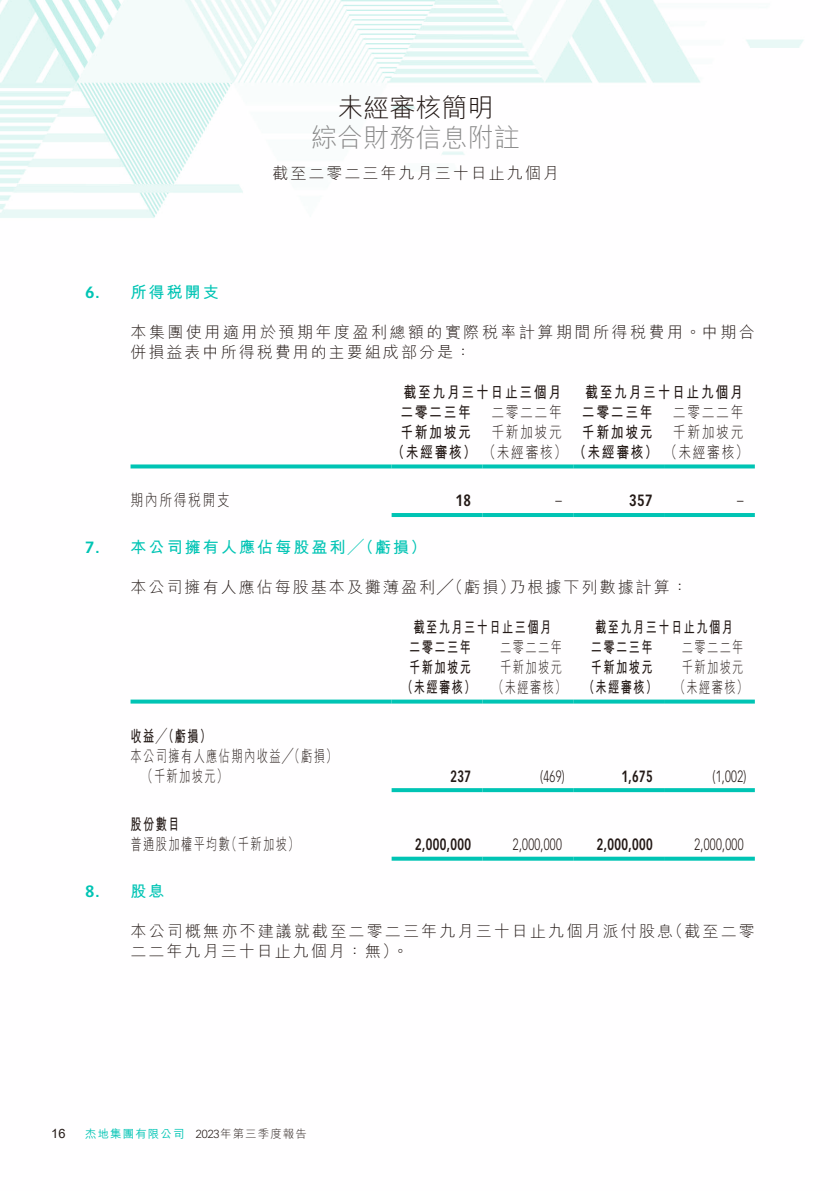
<style>
.page{position:relative;width:840px;height:1191px;background:#fff}
.page>*{position:absolute;margin:0;border:0;box-sizing:border-box;transform-origin:0 0}
.t1{font:300 26px "M Hei HK";color:#898989}
.t2{font:300 26px "M Hei HK";color:#231916}
.t3{font:300 16px/20px "M Hei HK";letter-spacing:.125em;color:#231916}
.t4{font:300 16px/20px "M Hei HK";letter-spacing:.125em;color:#231916;text-align:right;scale:.7 1}
.t5{font:300 16px/20px "M Hei HK";letter-spacing:.155em;color:#231916}
.t6{font:700 16px "M Hei HK";letter-spacing:.13em;color:#231916;scale:.7 1}
.t7{font:300 16px/20px "M Hei HK";letter-spacing:.125em;color:#231916;scale:.8 1}
.t8{font:700 16px "M Hei HK";letter-spacing:.13em;color:#231916;scale:.8 1}
.t9{font:300 16px "Vectora LT Std";letter-spacing:.025em;color:#231916;scale:.7 1}
.t10{font:700 16px "M Hei HK";letter-spacing:.13em;color:#00c4b4}
.t11{font:700 16px "Vectora LT Std";letter-spacing:.03em;color:#231916;scale:.7 1}
.t12{font:700 16px "Vectora LT Std";letter-spacing:.03em;color:#231916;scale:.8 1}
.t13{font:700 16px "Vectora LT Std";color:#00c4b4}
.t14{font:300 16px "Vectora LT Std";letter-spacing:.025em;color:#231916;scale:.8 1}
.t15{font:12.8px "Arial";color:#231916}
.t16{font:500 11.4px "M Hei HK";letter-spacing:.1em;color:#00c4b4}
.s1{font-family:"Vectora LT Std"}
.s2{font-weight:700}
.s3{font-family:"M Hei HK"}
.s4{font-family:"Vectora LT Std";font-weight:300;color:#231916}
.s5{font-weight:300;color:#231916}
</style>
<div class="page">
<img style="left:0;top:0;width:804px;height:861px">
<svg style="left:130px;top:464px;width:261px;height:4px"></svg>
<svg style="left:391px;top:464px;width:91px;height:4px"></svg>
<svg style="left:482px;top:464px;width:91px;height:4px"></svg>
<svg style="left:573px;top:464px;width:90px;height:4px"></svg>
<svg style="left:663px;top:464px;width:91px;height:4px"></svg>
<hr style="left:391px;top:513px;width:91px;height:4px;background:#00c4b4">
<hr style="left:482px;top:513px;width:91px;height:4px;background:#00c4b4">
<hr style="left:573px;top:513px;width:90px;height:4px;background:#00c4b4">
<hr style="left:663px;top:513px;width:91px;height:4px;background:#00c4b4">
<svg style="left:130px;top:699px;width:261px;height:4px"></svg>
<svg style="left:391px;top:699px;width:91px;height:4px"></svg>
<svg style="left:482px;top:699px;width:91px;height:4px"></svg>
<svg style="left:573px;top:699px;width:90px;height:4px"></svg>
<svg style="left:663px;top:699px;width:91px;height:4px"></svg>
<svg style="left:391px;top:788px;width:91px;height:4px"></svg>
<svg style="left:482px;top:788px;width:91px;height:4px"></svg>
<svg style="left:573px;top:788px;width:90px;height:4px"></svg>
<svg style="left:663px;top:788px;width:91px;height:4px"></svg>
<svg style="left:391px;top:856px;width:91px;height:4px"></svg>
<svg style="left:482px;top:856px;width:91px;height:4px"></svg>
<svg style="left:573px;top:856px;width:90px;height:4px"></svg>
<svg style="left:663px;top:856px;width:91px;height:4px"></svg>
<h1 class="t2" style="left:337px;top:94px;width:157px">未經審核簡明</h1>
<h1 class="t1" style="left:311px;top:124px;width:209px">綜合財務信息附註</h1>
<p class="t3" style="left:272px;top:163px;width:288px">截至二零二三年九月三十日止九個月</p>
<p class="t10" style="left:85px;top:280px;width:135px"><span class="s1">6.</span> 所得稅開支</p>
<p class="t5" style="left:130px;top:322px;width:625px">本集團使用適用於預期年度盈利總額的實際稅率計算期間所得稅費用。中期合併損益表中所得稅費用的主要組成部分是：</p>
<p class="t8" style="left:403px;top:380px;width:198px">截至九月三十日止三個月</p>
<p class="t8" style="left:585px;top:380px;width:198px">截至九月三十日止九個月</p>
<p class="t8" style="left:400px;top:400px;width:90px">二零二三年</p>
<p class="t7" style="left:491px;top:402px;width:90px">二零二二年</p>
<p class="t8" style="left:581px;top:400px;width:90px">二零二三年</p>
<p class="t7" style="left:672px;top:402px;width:90px">二零二二年</p>
<p class="t8" style="left:400px;top:420px;width:90px">千新加坡元</p>
<p class="t7" style="left:491px;top:422px;width:90px">千新加坡元</p>
<p class="t8" style="left:581px;top:420px;width:90px">千新加坡元</p>
<p class="t7" style="left:392px;top:422px;width:446px;text-indent:281px">千新加坡元<span class="s2">（未經審核）</span>（未經審核）<span class="s2">（未經審核）</span>（未經審核）</p>
<p class="t7" style="left:130px;top:490px;width:126px">期內所得稅開支</p>
<p class="t12" style="left:455px;top:491px;width:21px">18</p>
<p class="t14" style="left:555px;top:491px;width:10px">–</p>
<p class="t12" style="left:628px;top:491px;width:31px">357</p>
<p class="t14" style="left:736px;top:491px;width:10px">–</p>
<p class="t10" style="left:85px;top:535px;width:342px"><span class="s1">7.</span> 本公司擁有人應佔每股盈利╱（虧損）</p>
<p class="t3" style="left:130px;top:577px;width:558px">本公司擁有人應佔每股基本及攤薄盈利╱（虧損）乃根據下列數據計算：</p>
<p class="t6" style="left:413px;top:615px;width:198px">截至九月三十日止三個月</p>
<p class="t6" style="left:594px;top:615px;width:198px">截至九月三十日止九個月</p>
<p class="t6" style="left:409px;top:635px;width:90px">二零二三年</p>
<p class="t4" style="left:500px;top:637px;width:90px">二零二二年</p>
<p class="t6" style="left:590px;top:635px;width:90px">二零二三年</p>
<p class="t4" style="left:681px;top:637px;width:90px">二零二二年</p>
<p class="t6" style="left:409px;top:655px;width:90px">千新加坡元</p>
<p class="t4" style="left:500px;top:657px;width:90px">千新加坡元</p>
<p class="t6" style="left:590px;top:655px;width:90px">千新加坡元</p>
<p class="t4" style="left:401px;top:657px;width:495px">千新加坡元<br><span class="s2">（未經審核）</span> （未經審核） <span class="s2">（未經審核）</span> （未經審核）</p>
<p class="t6" style="left:130px;top:724px;width:116px">收益╱（虧損）</p>
<p class="t4" style="left:142px;top:745px;width:280px;text-align:left;text-indent:-11px">本公司擁有人應佔期內收益╱（虧損）（千新加坡元）</p>
<p class="t11" style="left:450px;top:766px;width:31px">237</p>
<p class="t9" style="left:540px;top:766px;width:36px">(469)</p>
<p class="t11" style="left:621px;top:766px;width:46px">1,675</p>
<p class="t9" style="left:712px;top:766px;width:50px">(1,002)</p>
<p class="t6" style="left:130px;top:812px;width:72px">股份數目</p>
<p class="t4" style="left:130px;top:834px;width:242px">普通股加權平均數（千新加坡）</p>
<p class="t11" style="left:415px;top:834px;width:81px">2,000,000</p>
<p class="t9" style="left:512px;top:835px;width:71px">2,000,000</p>
<p class="t11" style="left:596px;top:834px;width:81px">2,000,000</p>
<p class="t9" style="left:694px;top:835px;width:71px">2,000,000</p>
<p class="t13" style="left:85px;top:881px;width:81px">8. <span class="s3">股息</span></p>
<p class="t3" style="left:130px;top:920px;width:625px">本公司概無亦不建議就截至二零二三年九月三十日止九個月派付股息（截至二零二二年九月三十日止九個月：無）。</p>
<p class="t15" style="left:51px;top:1124px;width:16px">16</p>
<p class="t16" style="left:85px;top:1125px;width:223px">杰地集團有限公司 <span class="s4">2023</span><span class="s5">年第三季度報告</span></p>
</div>
